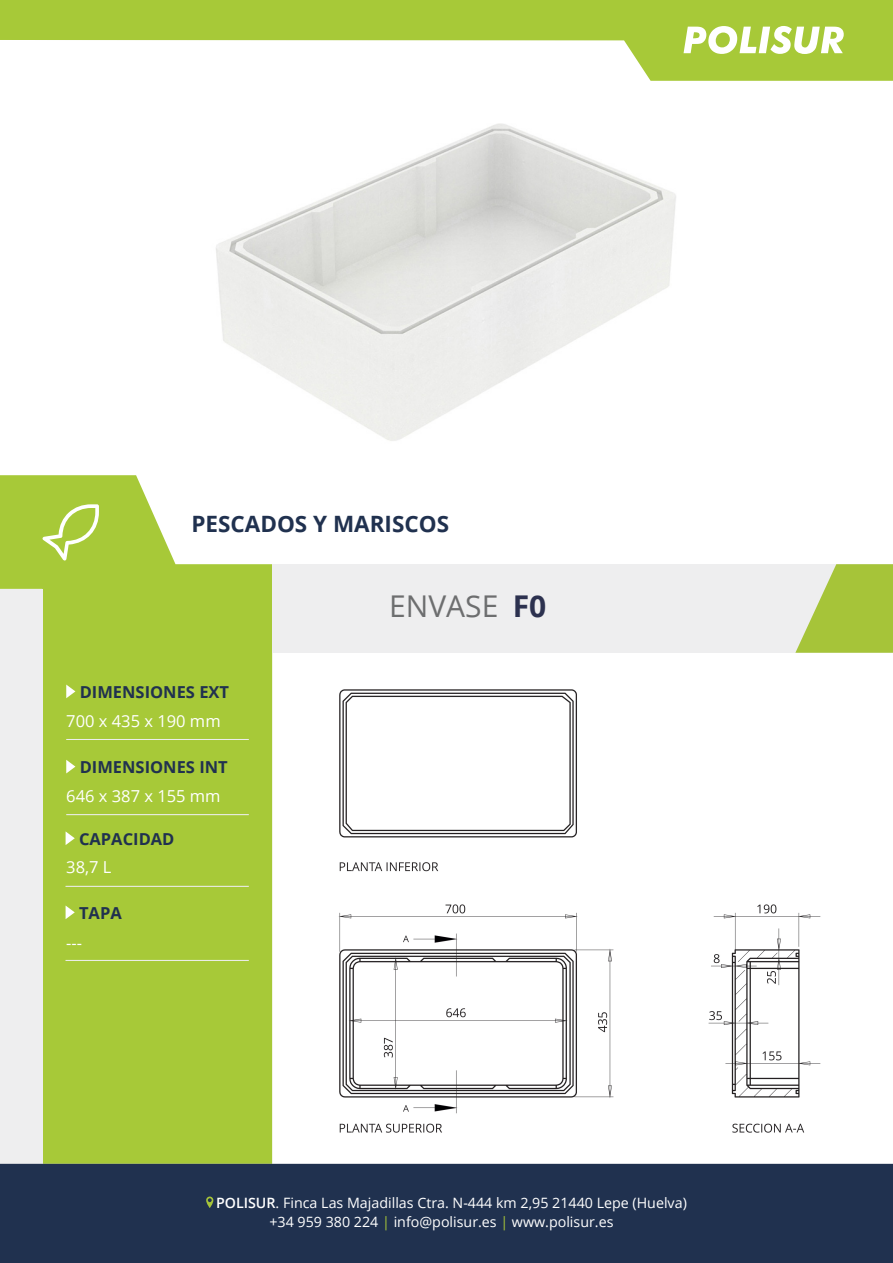
<style>
.page{position:relative;width:893px;height:1263px;background:#fff}
.page>*{position:absolute;margin:0;border:0;box-sizing:border-box;transform-origin:0 0}
.t1{font:30px "Open Sans";color:#6d6e6f}
.t2{font:700 30px "Open Sans";color:#2c314f}
.t3{font:700 22.5px "Open Sans";color:#20314f}
.t4{font:700 16.5px "Open Sans";color:#20314f}
.t5{font:16.5px "Open Sans";color:#fff}
.t6{font:14.25px/19px "Open Sans";color:#fff}
.s1{font-weight:600}
.s2{color:#a6c439}
</style>
<div class="page">
<svg style="left:0;top:475px;width:272px;height:689px;background:#accc45"></svg>
<svg style="left:0;top:0;width:893px;height:81px;fill:#a7c938"></svg>
<div style="left:272px;top:564px;width:620px;height:89px;background:#eeeeef"></div>
<svg style="left:684px;top:26px;width:160px;height:28px"></svg>
<div style="left:0;top:589px;width:42px;height:575px;background:#eeeeef"></div>
<svg style="left:795px;top:564px;width:98px;height:89px"></svg>
<div style="left:0;top:1164px;width:893px;height:99px;background:#20314f"></div>
<svg style="left:206px;top:1196px;width:7px;height:12px"></svg>
<svg style="left:66px;top:684px;width:9px;height:14px"></svg>
<svg style="left:66px;top:760px;width:9px;height:13px"></svg>
<svg style="left:66px;top:831px;width:9px;height:14px"></svg>
<hr style="left:66px;top:739px;width:183px;height:1px;background:#eeeeef">
<hr style="left:66px;top:814px;width:183px;height:1px;background:#eeeeef">
<hr style="left:66px;top:886px;width:183px;height:1px;background:#eeeeef">
<svg style="left:66px;top:905px;width:9px;height:14px"></svg>
<hr style="left:66px;top:960px;width:183px;height:1px;background:#eeeeef">
<svg style="left:42px;top:504px;width:57px;height:56px"></svg>
<img style="left:216px;top:123px;width:460px;height:318px">
<img style="left:338px;top:689px;width:483px;height:444px">
<h2 class="t3" style="left:191px;top:508px;width:259px">PESCADOS Y MARISCOS</h2>
<h1 class="t1" style="left:389px;top:586px;width:111px">ENVASE</h1>
<h1 class="t2" style="left:513px;top:585px;width:35px">F0</h1>
<p class="t4" style="left:80px;top:681px;width:151px">DIMENSIONES EXT</p>
<p class="t5" style="left:66px;top:709px;width:156px">700 x 435 x 190 mm</p>
<p class="t4" style="left:80px;top:756px;width:150px">DIMENSIONES INT</p>
<p class="t5" style="left:66px;top:784px;width:156px">646 x 387 x 155 mm</p>
<p class="t4" style="left:79px;top:827px;width:97px">CAPACIDAD</p>
<p class="t5" style="left:66px;top:856px;width:47px">38,7 L</p>
<p class="t4" style="left:79px;top:901px;width:44px">TAPA</p>
<p class="t5" style="left:66px;top:932px;width:17px">---</p>
<p class="t6" style="left:269px;top:1193px;width:419px;text-indent:-53px"><span class="s1">POLISUR</span>. Finca Las Majadillas Ctra. N-444 km 2,95 21440 Lepe (Huelva) +34 959 380 224 <span class="s2">|</span> info@polisur.es <span class="s2">|</span> www.polisur.es</p>
</div>
